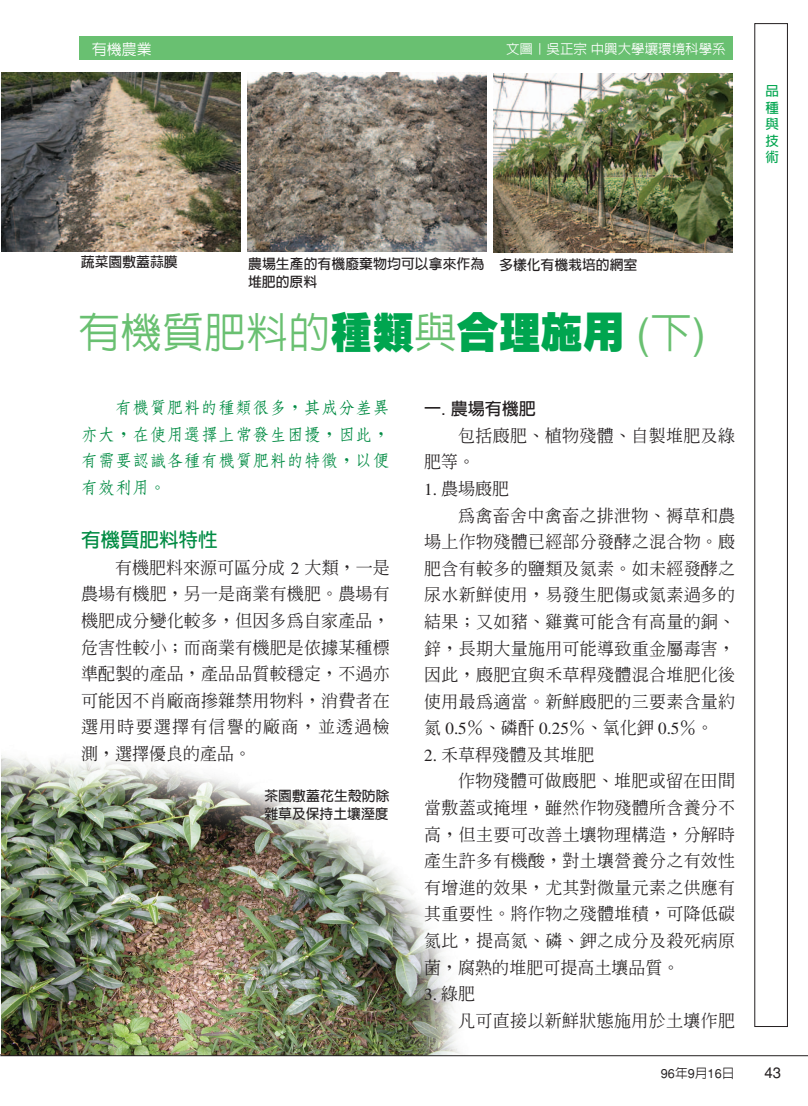
<style>
.page{position:relative;width:808px;height:1106px;background:#fff}
.page>*{position:absolute;margin:0;border:0;box-sizing:border-box;transform-origin:0 0}
.t1{font:500 42px "Lin Gothic";color:#69c071}
.t2{font:700 19.5px "Lin Gothic";color:#008b43}
.t3{font:500 16.95px/26.5px "Inn Ming";letter-spacing:.015em;color:#231f20;text-align:justify}
.t4{font:700 16.95px/26.5px "Nan Sung";letter-spacing:.01em;color:#008b43;text-align:justify}
.t5{font:700 16.95px "Lin Gothic";color:#231f20}
.t6{font:16.95px "Times";color:#231f20}
.t7{font:500 15px "Lin Gothic";color:#fff}
.t8{font:15px "Helvetica";color:#231f20}
.t9{font:700 13.8px/18px "Lin Gothic";color:#231f20}
.t10{font:500 13.5px "Lin Gothic";color:#fff}
.t11{font:700 13.5px/16.5px "Lin Gothic";color:#00a54f;text-align:justify}
.t12{font:12.75px "Helvetica";color:#231f20}
.s1{font-weight:900;color:#00a54f}
.s2{font-family:"Helvetica";font-weight:400}
.s3{font-family:"Times";font-weight:400}
.s4{font-family:"Inn Ming";font-weight:500}
.s5{font-family:"Lin Gothic";font-weight:500}
</style>
<div class="page">
<img style="left:0;top:23px;width:808px;height:1034px">
<p class="t7" style="left:92px;top:41px;width:61px">有機農業</p>
<p class="t10" style="left:506px;top:42px;width:221px">文圖誥吳正宗中興大學壤環境科學系</p>
<p class="t11" style="left:765px;top:83px;width:15px">品種與技術</p>
<p class="t9" style="left:81px;top:253px;width:98px">蔬菜園敷蓋蒜膜</p>
<p class="t9" style="left:248px;top:254px;width:238px">農場生產的有機廢棄物均可以拿來作為堆肥的原料</p>
<p class="t9" style="left:499px;top:255px;width:140px">多樣化有機諆培的網室</p>
<h1 class="t1" style="left:78px;top:311px;width:629px">有機質肥料的<span class="s1">種類</span>與<span class="s1">合理ｂ用</span> <span class="s2">(</span>下<span class="s2">)</span></h1>
<p class="t4" style="left:81px;top:394px;width:310px;text-indent:34px">有機質肥料的種類很多，其成分差異亦大，在使用選擇上常發生困擾，因此，有需要認識各種有機質肥料的特徵，以便有效利用。</p>
<p class="t2" style="left:81px;top:530px;width:138px">有機質肥料特性</p>
<p class="t3" style="left:81px;top:554px;width:310px;text-indent:34px">有機肥料來源可區分成 <span class="s3">2</span> 大類鉌一是農場有機肥鉌另一是商蔀有機肥。農場有機肥成分變化較多鉌但因多為自家產品鉌危害性較小；而商蔀有機肥是依據某種標準配製的產品鉌產品品質較穩定鉌不過亦可能因不肖廠商摻雜禁用物料鉌消費者在選用時要選擇有信譽的廠商鉌並透過檢測鉌選擇優良的產品。</p>
<p class="t9" style="left:264px;top:787px;width:127px">茶園敷蓋花生殼防除雜草及保持土壤溼觡</p>
<p class="t5" style="left:424px;top:400px;width:113px">一<span class="s2">.</span> 農場有機肥</p>
<p class="t3" style="left:424px;top:422px;width:312px;text-indent:34px">包括廄肥、植物殘體、自製堆肥及綠肥等。</p>
<p class="t3" style="left:424px;top:475px;width:87px"><span class="s3">1.</span> 農場廄肥</p>
<p class="t3" style="left:458px;top:502px;width:278px">為禽畜舍中禽畜之排泄物、褥草和農</p>
<p class="t3" style="left:424px;top:528px;width:312px">場上作物殘體已薤部分發酵之混合物。廄</p>
<p class="t3" style="left:424px;top:555px;width:312px">肥含有較多的鹽類及氮素。如未薤發酵之</p>
<p class="t3" style="left:424px;top:581px;width:312px">尿水新絔使用鉌易發生肥傷或氮素過多的</p>
<p class="t3" style="left:424px;top:608px;width:312px">結果；又如豬、雞糞可能含有高量的銅、</p>
<p class="t3" style="left:424px;top:634px;width:312px">鋅鉌長期大量施用可能導致重金屬毒害鉌</p>
<p class="t3" style="left:424px;top:661px;width:312px">因此鉌廄肥宜與禾草稈殘體混合堆肥化後</p>
<p class="t3" style="left:424px;top:688px;width:312px">使用最為適當。新絔廄肥的三要素含量約</p>
<p class="t3" style="left:424px;top:714px;width:291px">氮 <span class="s3">0.5</span>％、磷酐 <span class="s3">0.25</span>％、氧化鉀 <span class="s3">0.5</span>％。</p>
<p class="t3" style="left:424px;top:741px;width:172px"><span class="s3">2.</span> 禾草稈殘體及其堆肥</p>
<p class="t3" style="left:458px;top:767px;width:278px">作物殘體可做廄肥、堆肥或留在田間</p>
<p class="t3" style="left:424px;top:794px;width:312px">當敷蓋或掩埋鉌雖然作物殘體所含養分不</p>
<p class="t3" style="left:424px;top:820px;width:312px">高鉌但主要可改善土壤物理構造鉌分解時</p>
<p class="t3" style="left:424px;top:847px;width:312px">產生許多有機酸鉌對土壤營養分之有效性</p>
<p class="t3" style="left:424px;top:874px;width:312px">有增進的效果鉌尤其對微量元素之供應有</p>
<p class="t3" style="left:424px;top:900px;width:312px">其重要性。將作物之殘體堆積鉌可降低碳</p>
<p class="t3" style="left:424px;top:927px;width:312px">氮比鉌提高氮、磷、鉀之成分及殺死病原</p>
<p class="t3" style="left:424px;top:953px;width:257px">菌鉌腐熟的堆肥可提高土壤品質。</p>
<p class="t6" style="left:424px;top:988px;width:53px">3. <span class="s4">綠肥</span></p>
<p class="t3" style="left:458px;top:1007px;width:278px">凡可直接以新絔狀態施用於土壤作肥</p>
<p class="t12" style="left:661px;top:1068px;width:75px">96<span class="s5">年</span>9<span class="s5">月</span>16<span class="s5">日</span></p>
<p class="t8" style="left:764px;top:1067px;width:18px">43</p>
</div>
